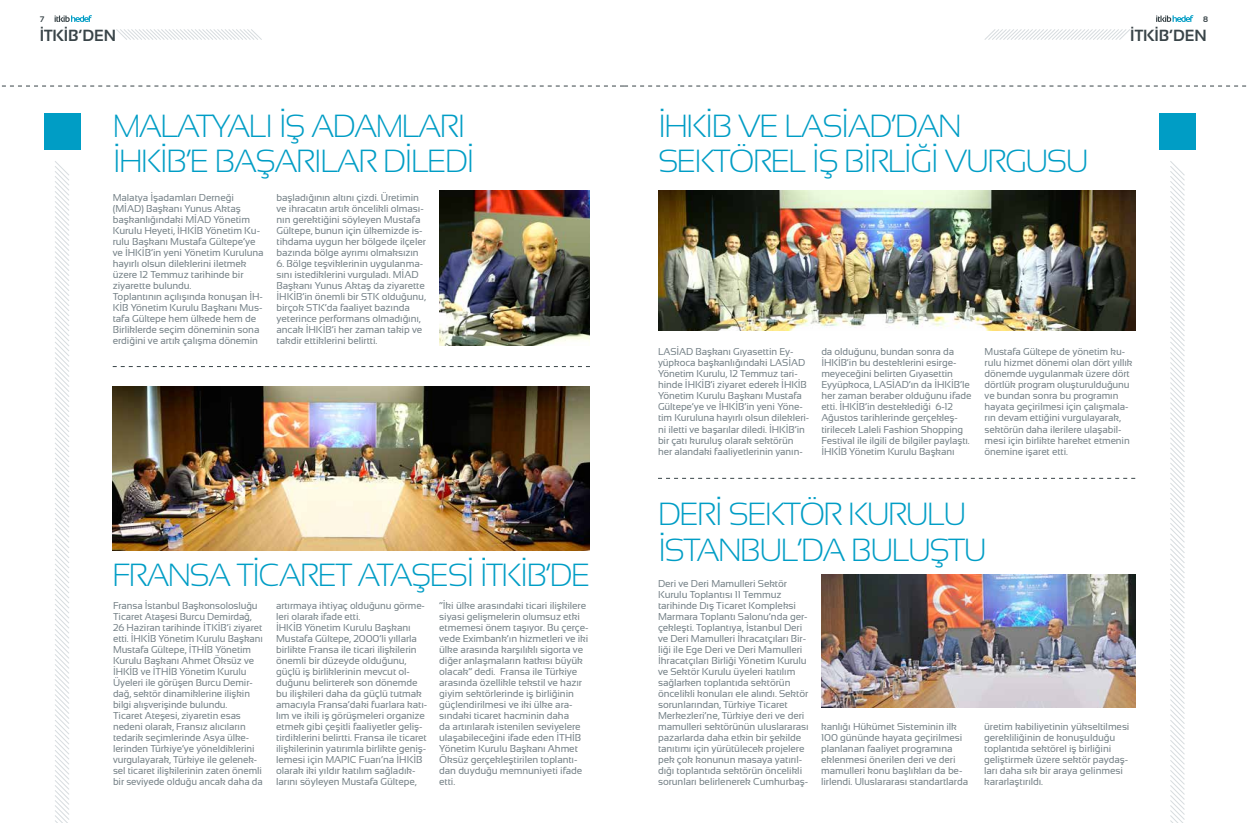
<style>
.page{position:relative;width:1248px;height:823px;background:#fff}
.page>*{position:absolute;margin:0;border:0;box-sizing:border-box;transform-origin:0 0}
.t1{font:300 32px/35.1px "Sansation";letter-spacing:-.05em;color:#009dc5}
.t2{font:700 16px "Sansation";color:#394448}
.t3{font:10px/11px "Sansation";letter-spacing:-.01em;color:#758187}
.t4{font:700 8px "Sansation";color:#394448}
</style>
<div class="page">
<svg style="left:984px;top:29px;width:146px;height:11px"></svg>
<svg style="left:1156px;top:15px;width:37px;height:7px"></svg>
<svg style="left:2px;top:86px;width:1245px;height:1px"></svg>
<svg style="left:116px;top:29px;width:146px;height:11px"></svg>
<svg style="left:55px;top:15px;width:37px;height:7px"></svg>
<svg style="left:113px;top:366px;width:477px;height:1px"></svg>
<svg style="left:658px;top:478px;width:477px;height:1px"></svg>
<div style="left:44px;top:113px;width:36px;height:37px;background:#009dc5"></div>
<div style="left:1158px;top:113px;width:37px;height:37px;background:#009dc5"></div>
<svg style="left:55px;top:161px;width:14px;height:661px"></svg>
<svg style="left:1170px;top:161px;width:15px;height:661px"></svg>
<img style="left:439px;top:190px;width:151px;height:155px">
<img style="left:821px;top:574px;width:314px;height:132px">
<img style="left:112px;top:386px;width:478px;height:164px">
<img style="left:658px;top:190px;width:477px;height:140px">
<p class="t4" style="left:40px;top:15px;width:6px">7</p>
<h2 class="t2" style="left:40px;top:26px;width:78px">İTKİB’DEN</h2>
<p class="t1" style="left:113px;top:108px;width:363px">MALATYALI İŞ ADAMLARI<br>İHKİB’E BAŞARILAR DİLEDİ</p>
<p class="t3" style="left:113px;top:192px;width:152px">Malatya İşadamları Derneği (MİAD) Başkanı Yunus Aktaş başkanlığındaki MİAD Yönetim<br>Kurulu Heyeti, İHKİB Yönetim Ku&shy;rulu Başkanı Mustafa Gültepe’ye ve İHKİB’in yeni Yönetim Kuruluna hayırlı olsun dileklerini iletmek üzere 12 Temmuz tarihinde bir ziyarette bulundu.<br>Toplantının açılışında konuşan İH-<br>KİB Yönetim Kurulu Başkanı Mus&shy;tafa Gültepe hem ülkede hem de<br>Birliklerde seçim döneminin sona erdiğini ve artık çalışma dönemin</p>
<p class="t3" style="left:276px;top:192px;width:151px">başladığının altını çizdi. Üretimin ve ihracatın artık öncelikli olması&shy;nın gerektiğini söyleyen Mustafa Gültepe, bunun için ülkemizde is&shy;tihdama uygun her bölgede ilçeler bazında bölge ayrımı olmaksızın</p>
<p class="t3" style="left:276px;top:258px;width:151px">6. Bölge teşviklerinin uygulanma&shy;sını istediklerini vurguladı. MİAD Başkanı Yunus Aktaş da ziyarette İHKİB’in önemli bir STK olduğunu, birçok STK’da faaliyet bazında yeterince performans olmadığını, ancak İHKİB’i her zaman takip ve takdir ettiklerini belirtti.</p>
<p class="t1" style="left:112px;top:557px;width:479px">FRANSA TİCARET ATAŞESİ İTKİB’DE</p>
<p class="t3" style="left:113px;top:599px;width:151px">Fransa İstanbul Başkonsolosluğu Ticaret Ataşesi Burcu Demirdağ, 26 Haziran tarihinde İTKİB’i ziyaret etti. İHKİB Yönetim Kurulu Başkanı Mustafa Gültepe, İTHİB Yönetim Kurulu Başkanı Ahmet Öksüz ve İHKİB ve İTHİB Yönetim Kurulu Üyeleri ile görüşen Burcu Demir&shy;dağ, sektör dinamiklerine ilişkin bilgi alışverişinde bulundu.<br>Ticaret Ateşesi, ziyaretin esas nedeni olarak, Fransız alıcıların tedarik seçimlerinde Asya ülke&shy;lerinden Türkiye’ye yöneldiklerini vurgulayarak, Türkiye ile gelenek&shy;sel ticaret ilişkilerinin zaten önemli bir seviyede olduğu ancak daha da</p>
<p class="t3" style="left:276px;top:599px;width:152px">artırmaya ihtiyaç olduğunu görme&shy;leri olarak ifade etti.<br>İHKİB Yönetim Kurulu Başkanı Mustafa Gültepe, 2000’li yıllarla birlikte Fransa ile ticari ilişkilerin önemli bir düzeyde olduğunu, güçlü iş birliklerinin mevcut ol&shy;duğunu belirterek son dönemde bu ilişkileri daha da güçlü tutmak amacıyla Fransa’daki fuarlara katı&shy;lım ve ikili iş görüşmeleri organize etmek gibi çeşitli faaliyetler geliş&shy;tirdiklerini belirtti. Fransa ile ticaret ilişkilerinin yatırımla birlikte geniş&shy;lemesi için MAPIC Fuarı’na İHKİB olarak iki yıldır katılım sağladık&shy;larını söyleyen Mustafa Gültepe,</p>
<p class="t3" style="left:439px;top:599px;width:151px">“İki ülke arasındaki ticari ilişkilere siyasi gelişmelerin olumsuz etki etmemesi önem taşıyor. Bu çerçe&shy;vede Eximbank’ın hizmetleri ve iki ülke arasında karşılıklı sigorta ve diğer anlaşmaların katkısı büyük olacak” dedi. Fransa ile Türkiye arasında özellikle tekstil ve hazır giyim sektörlerinde iş birliğinin güçlendirilmesi ve iki ülke ara&shy;sındaki ticaret hacminin daha<br>da artırılarak istenilen seviyelere ulaşabileceğini ifade eden İTHİB<br>Yönetim Kurulu Başkanı Ahmet<br>Öksüz gerçekleştirilen toplantı&shy;dan duyduğu memnuniyeti ifade etti.</p>
<p class="t4" style="left:1203px;top:15px;width:6px">8</p>
<p class="t1" style="left:658px;top:108px;width:432px">İHKİB VE LASİAD’DAN<br>SEKTÖREL İŞ BİRLİĞİ VURGUSU</p>
<h2 class="t2" style="left:1130px;top:26px;width:78px">İTKİB’DEN</h2>
<p class="t3" style="left:658px;top:346px;width:153px">LASİAD Başkanı Gıyasettin Ey&shy;yüpkoca başkanlığındaki LASİAD Yönetim Kurulu, 12 Temmuz tari&shy;hinde İHKİB’i ziyaret ederek İHKİB Yönetim Kurulu Başkanı Mustafa Gültepe’ye ve İHKİB’in yeni Yöne&shy;tim Kuruluna hayırlı olsun dilekleri&shy;ni iletti ve başarılar diledi. İHKİB’in bir çatı kuruluş olarak sektörün her alandaki faaliyetlerinin yanın-</p>
<p class="t3" style="left:821px;top:346px;width:152px">da olduğunu, bundan sonra da İHKİB’in bu desteklerini esirge&shy;meyeceğini belirten Gıyasettin Eyyüpkoca, LASİAD’ın da İHKİB’le her zaman beraber olduğunu ifade etti. İHKİB’in desteklediği 6-12<br>Ağustos tarihlerinde gerçekleş&shy;tirilecek Laleli Fashion Shopping Festival ile ilgili de bilgiler paylaştı.<br>İHKİB Yönetim Kurulu Başkanı</p>
<p class="t3" style="left:984px;top:346px;width:149px">Mustafa Gültepe de yönetim ku&shy;rulu hizmet dönemi olan dört yıllık dönemde uygulanmak üzere dört dörtlük program oluşturulduğunu ve bundan sonra bu programın hayata geçirilmesi için çalışmala&shy;rın devam ettiğini vurgulayarak, sektörün daha ilerilere ulaşabil&shy;mesi için birlikte hareket etmenin önemine işaret etti.</p>
<p class="t1" style="left:658px;top:496px;width:330px">DERİ SEKTÖR KURULU<br>İSTANBUL’DA BULUŞTU</p>
<p class="t3" style="left:658px;top:577px;width:152px">Deri ve Deri Mamulleri Sektör Kurulu Toplantısı 11 Temmuz tarihinde Dış Ticaret Kompleksi Marmara Toplantı Salonu’nda ger&shy;çekleşti. Toplantıya, İstanbul Deri ve Deri Mamulleri İhracatçıları Bir&shy;liği ile Ege Deri ve Deri Mamulleri İhracatçıları Birliği Yönetim Kurulu ve Sektör Kurulu üyeleri katılım sağlarken toplantıda sektörün öncelikli konuları ele alındı. Sektör sorunlarından, Türkiye Ticaret Merkezleri’ne, Türkiye deri ve deri mamulleri sektörünün uluslararası pazarlarda daha etkin bir şekilde tanıtımı için yürütülecek projelere pek çok konunun masaya yatırıl&shy;dığı toplantıda sektörün öncelikli sorunları belirlenerek Cumhurbaş-</p>
<p class="t3" style="left:821px;top:720px;width:149px">kanlığı Hükümet Sisteminin ilk 100 gününde hayata geçirilmesi planlanan faaliyet programına eklenmesi önerilen deri ve deri mamulleri konu başlıkları da be&shy;lirlendi. Uluslararası standartlarda</p>
<p class="t3" style="left:984px;top:720px;width:147px">üretim kabiliyetinin yükseltilmesi gerekliliğinin de konuşulduğu toplantıda sektörel iş birliğini geliştirmek üzere sektör paydaş&shy;ları daha sık bir araya gelinmesi kararlaştırıldı.</p>
</div>
